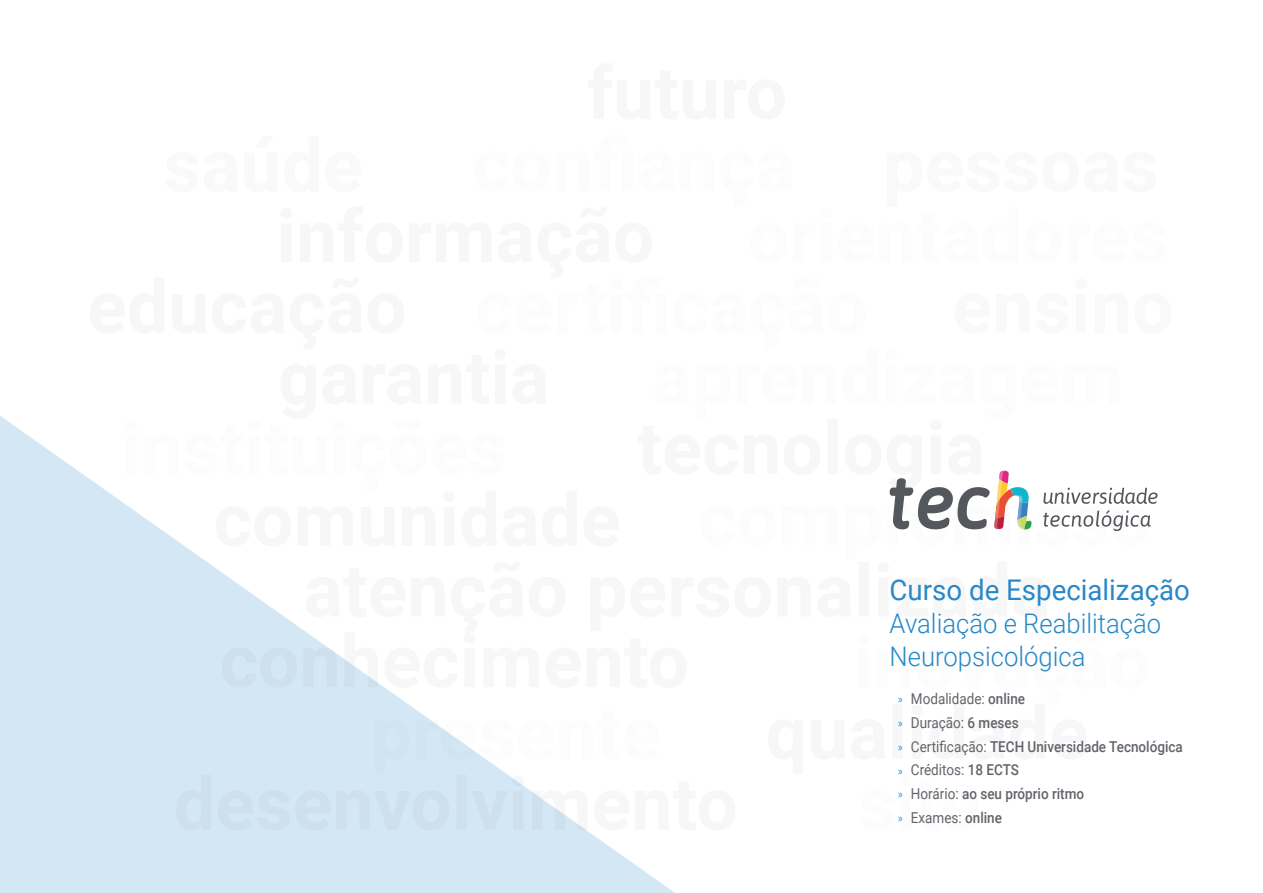
<style>
.page{position:relative;width:1263px;height:893px;background:#fff}
.page>*{position:absolute;margin:0;border:0;box-sizing:border-box;transform-origin:0 0}
.t1{font:28.5px "Roboto";color:#2988c9}
.t2{font:300 27px/33px "Roboto";color:#2488c9;scale:.95 1}
.t3{font:500 15px/23.7px "Roboto";color:#61646a;scale:.9 1}
.s1{font-family:"Myriad Pro";font-weight:400;font-size:12px;color:#2488c9}
.s2{font-weight:400}
</style>
<div class="page">
<svg style="left:0;top:416px;width:675px;height:477px;fill:#d4e7f4"></svg>
<svg style="left:90px;top:416px;width:1068px;height:144px"></svg>
<h1 class="t1" style="left:890px;top:569px;width:302px">Curso de Especialização</h1>
<h2 class="t2" style="left:890px;top:605px;width:287px">Avaliação e Reabilitação<br>Neuropsicológica</h2>
<p class="t3" style="left:898px;top:686px;width:318px"><span class="s1">»</span> <span class="s2">Modalidade:</span> online<br><span class="s1">»</span> <span class="s2">Duração:</span> 6 meses<br><span class="s1">»</span> <span class="s2">Certificação:</span> TECH Universidade Tecnológica <span class="s1">»</span> <span class="s2">Créditos:</span> 18 ECTS<br><span class="s1">»</span> <span class="s2">Horário:</span> ao seu próprio ritmo<br><span class="s1">»</span> <span class="s2">Exames:</span> online</p>
</div>
